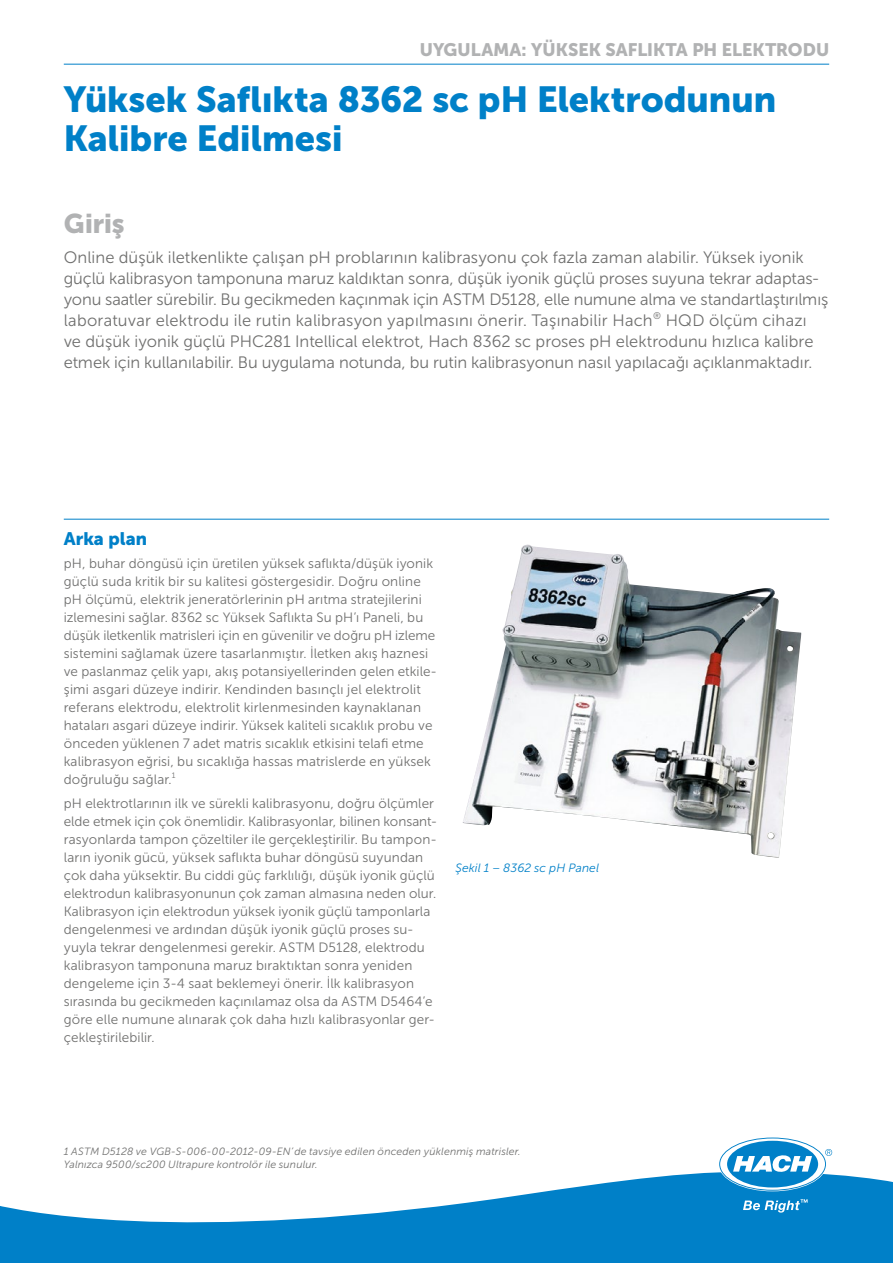
<style>
.page{position:relative;width:893px;height:1263px;background:#fff}
.page>*{position:absolute;margin:0;border:0;box-sizing:border-box;transform-origin:0 0}
.t1{font:36px/39px "Museo Sans Cyrl 900";color:#0080c8}
.t2{font:27px "Museo Sans Cyrl 900";color:#b1b2b3}
.t3{font:18px "Museo Sans Cyrl 900";letter-spacing:.005em;color:#b1b2b3}
.t4{font:18px "Museo Sans Cyrl 900";letter-spacing:.005em;color:#0080c8}
.t5{font:16.5px/21px "Museo Sans Cyrl 300";color:#6f6f6e}
.t6{font:13.5px/18px "Museo Sans Cyrl 300";letter-spacing:.01em;color:#6f6f6e}
.t7{font:italic 12px "Museo Sans Cyrl 300";letter-spacing:.01em;color:#0080c8}
.t8{font:italic 10.5px/13.5px "Museo Sans Cyrl 300";letter-spacing:.015em;color:#6f6f6e}
</style>
<div class="page">
<img style="left:463px;top:544px;width:338px;height:314px">
<hr style="left:64px;top:64px;width:765px;height:1px;background:#0080c8">
<hr style="left:64px;top:519px;width:765px;height:1px;background:#0080c8">
<svg style="left:0;top:1168px;width:893px;height:95px;fill:#0080c8"></svg>
<svg style="left:720px;top:1138px;width:112px;height:52px"></svg>
<svg style="left:743px;top:1199px;width:65px;height:13px"></svg>
<h3 class="t3" style="left:420px;top:39px;width:411px">UYGULAMA: YÜKSEK SAFLIKTA PH ELEKTRODU</h3>
<h1 class="t1" style="left:64px;top:80px;width:714px">Yüksek Saflıkta 8362 sc pH Elektrodunun<br>Kalibre Edilmesi</h1>
<h2 class="t2" style="left:64px;top:208px;width:62px">Giriş</h2>
<p class="t5" style="left:64px;top:247px;width:766px">Online düşük iletkenlikte çalışan pH problarının kalibrasyonu çok fazla zaman alabilir. Yüksek iyonik güçlü kalibrasyon tamponuna maruz kaldıktan sonra, düşük iyonik güçlü proses suyuna tekrar adaptas&shy;yonu saatler sürebilir. Bu gecikmeden kaçınmak için ASTM D5128, elle numune alma ve standartlaştırılmış laboratuvar elektrodu ile rutin kalibrasyon yapılmasını önerir. Taşınabilir Hach<sup>®</sup> HQD ölçüm cihazı<br>ve düşük iyonik güçlü PHC281 Intellical elektrot, Hach 8362 sc proses pH elektrodunu hızlıca kalibre etmek için kullanılabilir. Bu uygulama notunda, bu rutin kalibrasyonun nasıl yapılacağı açıklanmaktadır.</p>
<h3 class="t4" style="left:64px;top:528px;width:85px">Arka plan</h3>
<p class="t6" style="left:64px;top:554px;width:374px">pH, buhar döngüsü için üretilen yüksek saflıkta/düşük iyonik güçlü suda kritik bir su kalitesi göstergesidir. Doğru online pH ölçümü, elektrik jeneratörlerinin pH arıtma stratejilerini izlemesini sağlar. 8362 sc Yüksek Saflıkta Su pH’ı Paneli, bu düşük iletkenlik matrisleri için en güvenilir ve doğru pH izleme sistemini sağlamak üzere tasarlanmıştır. İletken akış haznesi ve paslanmaz çelik yapı, akış potansiyellerinden gelen etkile&shy;şimi asgari düzeye indirir. Kendinden basınçlı jel elektrolit referans elektrodu, elektrolit kirlenmesinden kaynaklanan hataları asgari düzeye indirir. Yüksek kaliteli sıcaklık probu ve önceden yüklenen 7 adet matris sıcaklık etkisini telafi etme kalibrasyon eğrisi, bu sıcaklığa hassas matrislerde en yüksek doğruluğu sağlar.<sup>1</sup></p>
<p class="t6" style="left:64px;top:794px;width:375px">pH elektrotlarının ilk ve sürekli kalibrasyonu, doğru ölçümler elde etmek için çok önemlidir. Kalibrasyonlar, bilinen konsant&shy;rasyonlarda tampon çözeltiler ile gerçekleştirilir. Bu tampon&shy;ların iyonik gücü, yüksek saflıkta buhar döngüsü suyundan çok daha yüksektir. Bu ciddi güç farklılığı, düşük iyonik güçlü elektrodun kalibrasyonunun çok zaman almasına neden olur.<br>Kalibrasyon için elektrodun yüksek iyonik güçlü tamponlarla dengelenmesi ve ardından düşük iyonik güçlü proses su&shy;yuyla tekrar dengelenmesi gerekir. ASTM D5128, elektrodu kalibrasyon tamponuna maruz bıraktıktan sonra yeniden dengeleme için 3-4 saat beklemeyi önerir. İlk kalibrasyon sırasında bu gecikmeden kaçınılamaz olsa da ASTM D5464’e göre elle numune alınarak çok daha hızlı kalibrasyonlar ger&shy;çekleştirilebilir.</p>
<p class="t7" style="left:455px;top:862px;width:145px">Şekil 1 – 8362 sc pH Panel</p>
<p class="t8" style="left:64px;top:1145px;width:458px">1 ASTM D5128 ve VGB-S-006-00-2012-09-EN’de tavsiye edilen önceden yüklenmiş matrisler.<br>Yalnızca 9500/sc200 Ultrapure kontrolör ile sunulur.</p>
</div>
